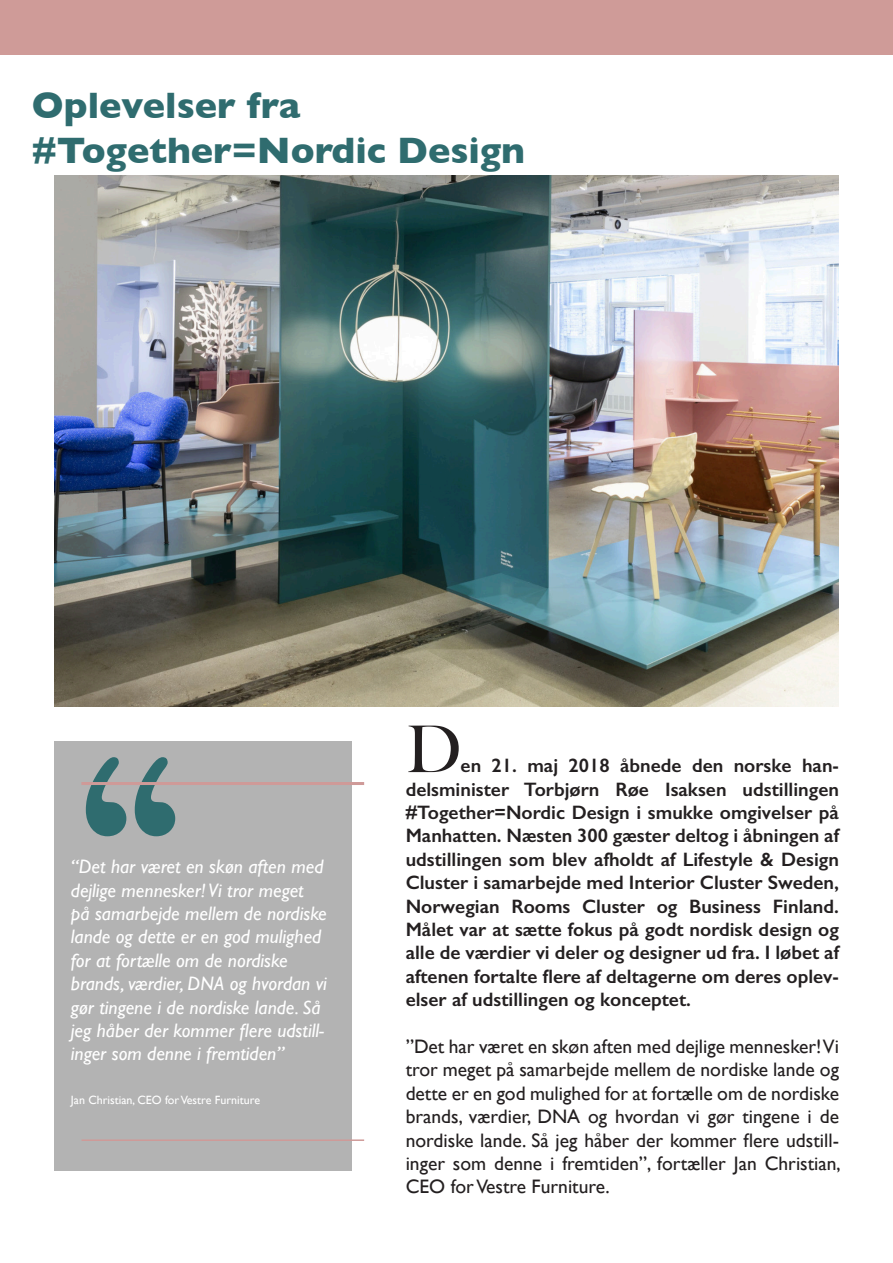
<style>
.page{position:relative;width:893px;height:1263px;background:#fff}
.page>*{position:absolute;margin:0;border:0;box-sizing:border-box;transform-origin:0 0}
.t1{font:270px "American Typewriter";color:#2f6c6f}
.t2{font:500 64.5px "Big Caslon";color:#231f20}
.t3{font:700 37.5px "Gill Sans";color:#2f6c6f}
.t4{font:600 19.5px/23.4px "Gill Sans";color:#231f20;text-align:justify}
.t5{font:19.5px/23.4px "Gill Sans";color:#231f20;text-align:justify}
.t6{font:italic 19.5px/23.4px "Gill Sans";color:#fff}
.t7{font:12px "Gill Sans";color:#fff}
</style>
<div class="page">
<div style="left:0;top:0;width:893px;height:54px;background:#cf9b98"></div>
<div style="left:54px;top:741px;width:297px;height:429px;background:#b3b3b3"></div>
<img style="left:54px;top:175px;width:785px;height:532px">
<hr style="left:81px;top:782px;width:283px;height:3px;background:#cf9a98">
<hr style="left:82px;top:1139px;width:282px;height:2px;background:#cf9a98">
<p class="t3" style="left:32px;top:76px;width:270px">Oplevelser fra</p>
<p class="t3" style="left:32px;top:121px;width:495px">#Together=Nordic Design</p>
<p class="t1" style="left:71px;top:650px;width:119px">“</p>
<p class="t6" style="left:71px;top:855px;width:257px">“Det har været en skøn aften med dejlige mennesker! Vi tror meget på samarbejde mellem de nordiske lande og dette er en god mulighed for at fortælle om de nordiske brands, værdier, DNA og hvordan vi gør tingene i de nordiske lande. Så jeg håber der kommer flere udstill&shy;inger som denne i fremtiden”</p>
<p class="t7" style="left:71px;top:1092px;width:191px">Jan Christian, CEO for Vestre Furniture</p>
<p class="t2" style="left:406px;top:696px;width:56px">D</p>
<p class="t4" style="left:406px;top:754px;width:435px;text-indent:55px">en 21. maj 2018 åbnede den norske han&shy;delsminister Torbjørn Røe Isaksen udstillingen #Together=Nordic Design i smukke omgivelser på Manhatten. Næsten 300 gæster deltog i åbningen af udstillingen som blev afholdt af Lifestyle &amp; Design Cluster i samarbejde med Interior Cluster Sweden, Norwegian Rooms Cluster og Business Finland.<br>Målet var at sætte fokus på godt nordisk design og alle de værdier vi deler og designer ud fra. I løbet af aftenen fortalte flere af deltagerne om deres oplev&shy;elser af udstillingen og konceptet.</p>
<p class="t5" style="left:406px;top:1034px;width:437px">”Det har været en skøn aften med dejlige mennesker! Vi tror meget på samarbejde mellem de nordiske lande og dette er en god mulighed for at fortælle om de nordiske brands, værdier, DNA og hvordan vi gør tingene i de nordiske lande. Så jeg håber der kommer flere udstill&shy;inger som denne i fremtiden”, fortæller Jan Christian, CEO for Vestre Furniture.</p>
</div>
